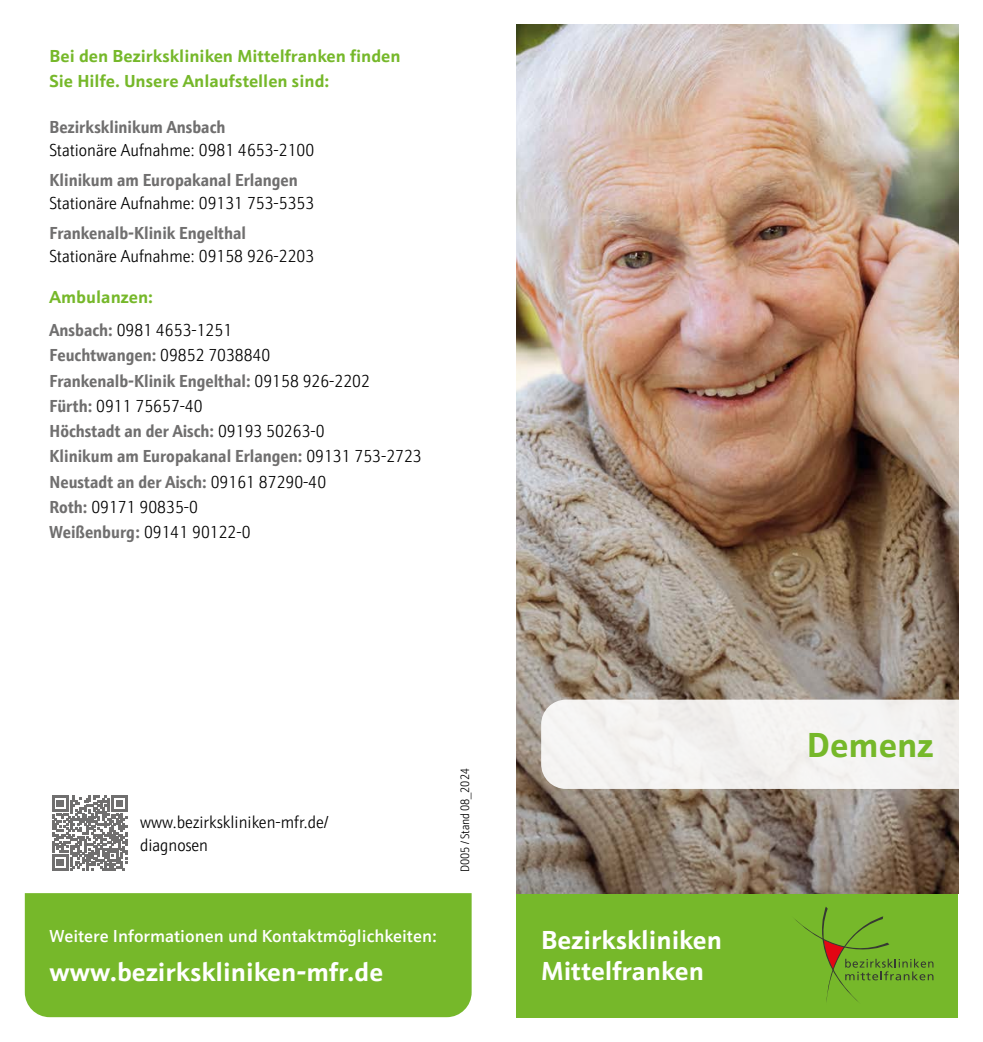
<style>
.page{position:relative;width:983px;height:1042px;background:#fff}
.page>*{position:absolute;margin:0;border:0;box-sizing:border-box;transform-origin:0 0}
.t1{font:700 35px "Schnebel Sans ME";color:#76b82a}
.P_URL{font:700 26.25px/31.5px "Schnebel Sans ME";color:#fff}
.H4_Rückseite{font:700 17.5px "Schnebel Sans ME Cond";color:#706f6f}
.t2{font:300 17.5px/22.8px "Schnebel Sans ME Cond";color:#000}
.H3_Rückseite_grün{font:700 17.5px/24.5px "Schnebel Sans ME";color:#76b82a}
.P_medium_weiß{font:500 17.5px "Schnebel Sans ME";color:#fff}
.t3{font:300 12.25px "Schnebel Sans ME Cond";letter-spacing:-.01em;color:#000}
.s1{font-weight:700;color:#706f6f}
.s2{font-weight:300;color:#000}
</style>
<div class="page">
<div style="left:25px;top:893px;width:446px;height:124px;background:#76b82a"></div>
<div style="left:516px;top:893px;width:441px;height:124px;background:#76b82a"></div>
<svg style="left:52px;top:795px;width:75px;height:75px"></svg>
<img style="left:516px;top:25px;width:441px;height:868px">
<div style="left:541px;top:699px;width:418px;height:90px;background:#f4f3f1"></div>
<svg style="left:795px;top:907px;width:138px;height:95px"></svg>
<h3 class="H3_Rückseite_grün" style="left:50px;top:43px;width:352px">Bei den Bezirkskliniken Mittelfranken finden<br>Sie Hilfe. Unsere Anlaufstellen sind:</h3>
<h4 class="H4_Rückseite" style="left:50px;top:113px;width:177px">Bezirksklinikum Ansbach</h4>
<p class="t2" style="left:50px;top:139px;width:266px">Stationäre Aufnahme: 0981 4653-2100</p>
<h4 class="H4_Rückseite" style="left:50px;top:166px;width:250px">Klinikum am Europakanal Erlangen</h4>
<p class="t2" style="left:50px;top:192px;width:266px">Stationäre Aufnahme: 09131 753-5353</p>
<h4 class="H4_Rückseite" style="left:50px;top:219px;width:198px">Frankenalb-Klinik Engelthal</h4>
<p class="t2" style="left:50px;top:245px;width:266px">Stationäre Aufnahme: 09158 926-2203</p>
<h3 class="H3_Rückseite_grün" style="left:50px;top:284px;width:105px">Ambulanzen:</h3>
<p class="t2" style="left:50px;top:319px;width:184px"><span class="s1">Ansbach:</span> 0981 4653-1251</p>
<p class="H4_Rückseite" style="left:50px;top:341px;width:222px">Feuchtwangen: <span class="s2">09852 7038840</span></p>
<p class="H4_Rückseite" style="left:50px;top:366px;width:322px">Frankenalb-Klinik Engelthal: <span class="s2">09158 926-2202</span></p>
<p class="t2" style="left:50px;top:395px;width:155px"><span class="s1">Fürth:</span> 0911 75657-40</p>
<p class="H4_Rückseite" style="left:50px;top:416px;width:276px">Höchstadt an der Aisch: <span class="s2">09193 50263-0</span></p>
<p class="H4_Rückseite" style="left:50px;top:442px;width:373px">Klinikum am Europakanal Erlangen: <span class="s2">09131 753-2723</span></p>
<p class="H4_Rückseite" style="left:50px;top:467px;width:278px">Neustadt an der Aisch: <span class="s2">09161 87290-40</span></p>
<p class="t2" style="left:50px;top:496px;width:150px"><span class="s1">Roth:</span> 09171 90835-0</p>
<p class="t2" style="left:50px;top:521px;width:202px"><span class="s1">Weißenburg:</span> 09141 90122-0</p>
<p class="t2" style="left:140px;top:811px;width:190px">www.bezirkskliniken-mfr.de/ diagnosen</p>
<p class="P_medium_weiß" style="left:50px;top:923px;width:389px">Weitere Informationen und Kontaktmöglichkeiten:</p>
<p class="P_URL" style="left:50px;top:954px;width:335px">www.bezirkskliniken-mfr.de</p>
<p class="t3" style="left:456px;top:872px;width:105px;rotate:-90deg">D005 / Stand 08_2024</p>
<h2 class="P_URL" style="left:541px;top:922px;width:182px">Bezirkskliniken<br>Mittelfranken</h2>
<h1 class="t1" style="left:806px;top:716px;width:128px">Demenz</h1>
</div>
